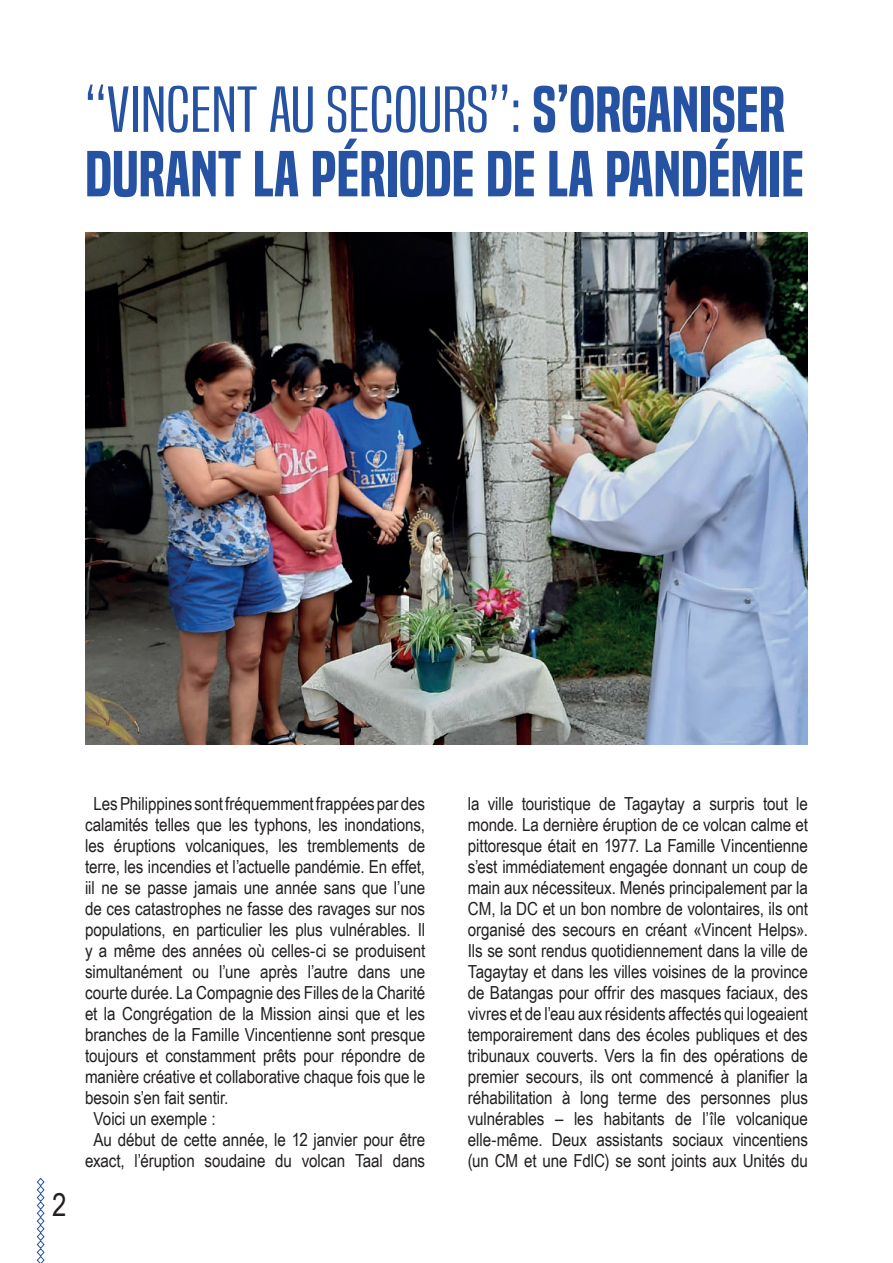
<style>
.page{position:relative;width:893px;height:1263px;background:#fff}
.page>*{position:absolute;margin:0;border:0;box-sizing:border-box;transform-origin:0 0}
.t1{font:60px "Built Titling Lt";color:#2552a2;scale:1.46 1}
.t2{font:60px "Built Titling Sb";color:#2552a2;scale:1.1 1}
.t3{font:31.5px "Arial Narrow";color:#231f20}
.t4{font:18px/21px "Arial Narrow";letter-spacing:-.005em;color:#231f20;text-align:justify}
.s1{font-family:"Built Titling Sb"}
</style>
<div class="page">
<svg style="left:36px;top:1177px;width:9px;height:86px"></svg>
<img style="left:85px;top:232px;width:723px;height:512px">
<h1 class="t1" style="left:85px;top:74px;width:481px">“VINCENT AU SECOURS”: <span class="s1">S’ORGANISER</span></h1>
<h1 class="t2" style="left:85px;top:139px;width:655px">DURANT LA PÉRIODE DE LA PANDÉMIE</h1>
<h2 class="t3" style="left:52px;top:1181px;width:16px">2</h2>
<p class="t4" style="left:94px;top:792px;width:333px">Les Philippines sont fréquemment frappées par des</p>
<p class="t4" style="left:85px;top:813px;width:342px">calamités telles que les typhons, les inondations,</p>
<p class="t4" style="left:85px;top:835px;width:342px">les éruptions volcaniques, les tremblements de</p>
<p class="t4" style="left:85px;top:856px;width:342px">terre, les incendies et l’actuelle pandémie. En effet,</p>
<p class="t4" style="left:85px;top:877px;width:342px">iil ne se passe jamais une année sans que l’une</p>
<p class="t4" style="left:85px;top:898px;width:342px">de ces catastrophes ne fasse des ravages sur nos</p>
<p class="t4" style="left:85px;top:919px;width:342px">populations, en particulier les plus vulnérables. Il</p>
<p class="t4" style="left:85px;top:940px;width:342px">y a même des années où celles-ci se produisent</p>
<p class="t4" style="left:85px;top:961px;width:342px">simultanément ou l’une après l’autre dans une</p>
<p class="t4" style="left:85px;top:982px;width:342px">courte durée. La Compagnie des Filles de la Charité</p>
<p class="t4" style="left:85px;top:1003px;width:342px">et la Congrégation de la Mission ainsi que et les</p>
<p class="t4" style="left:85px;top:1024px;width:342px">branches de la Famille Vincentienne sont presque</p>
<p class="t4" style="left:85px;top:1045px;width:342px">toujours et constamment prêts pour répondre de</p>
<p class="t4" style="left:85px;top:1066px;width:342px">manière créative et collaborative chaque fois que le</p>
<p class="t4" style="left:85px;top:1087px;width:145px">besoin s’en fait sentir.</p>
<p class="t4" style="left:94px;top:1108px;width:124px">Voici un exemple :</p>
<p class="t4" style="left:94px;top:1129px;width:333px">Au début de cette année, le 12 janvier pour être</p>
<p class="t4" style="left:85px;top:1150px;width:342px">exact, l’éruption soudaine du volcan Taal dans</p>
<p class="t4" style="left:468px;top:793px;width:342px">la ville touristique de Tagaytay a surpris tout le monde. La dernière éruption de ce volcan calme et pittoresque était en 1977. La Famille Vincentienne s’est immédiatement engagée donnant un coup de main aux nécessiteux. Menés principalement par la CM, la DC et un bon nombre de volontaires, ils ont organisé des secours en créant «Vincent Helps».<br>Ils se sont rendus quotidiennement dans la ville de Tagaytay et dans les villes voisines de la province de Batangas pour offrir des masques faciaux, des vivres et de l’eau aux résidents affectés qui logeaient temporairement dans des écoles publiques et des tribunaux couverts. Vers la fin des opérations de premier secours, ils ont commencé à planifier la réhabilitation à long terme des personnes plus vulnérables – les habitants de l’île volcanique elle-même. Deux assistants sociaux vincentiens (un CM et une FdlC) se sont joints aux Unités du</p>
</div>
